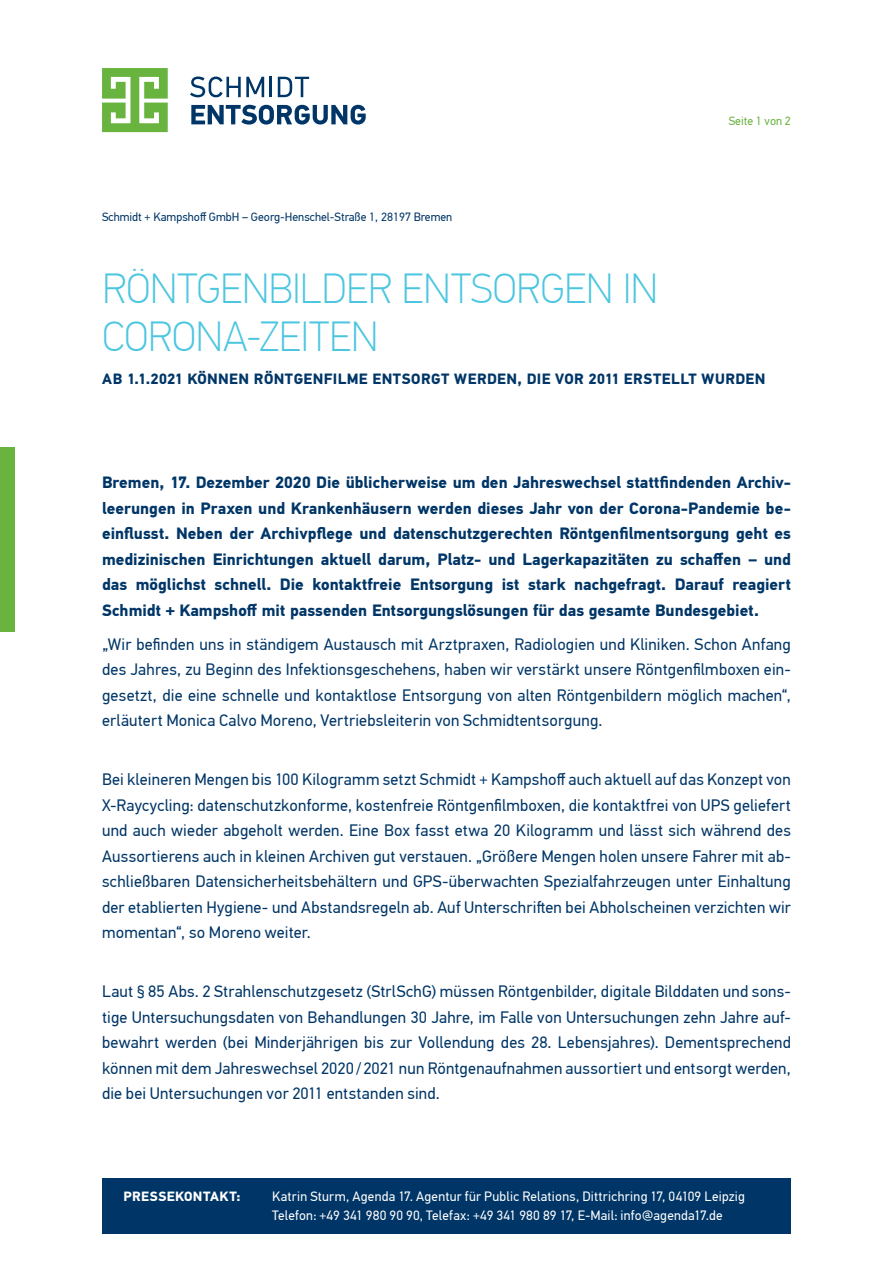
<style>
.page{position:relative;width:893px;height:1263px;background:#fff}
.page>*{position:absolute;margin:0;border:0;box-sizing:border-box;transform-origin:0 0}
.t1{font:100 42px/48px "PF Din Text Pro";letter-spacing:-.015em;color:#4cc6e0}
.t2{font:16.5px/25.5px "PF Din Text Pro";letter-spacing:.01em;color:#003667;text-align:justify}
.t3{font:700 16.5px/25.5px "PF Din Text Pro";color:#003667;text-align:justify}
.t4{font:700 15px "PF Din Text Pro";letter-spacing:.025em;color:#003667}
.t5{font:13.5px/19.6px "PF Din Text Pro";letter-spacing:.02em;color:#fff}
.t6{font:700 13.5px "PF Din Text Pro";letter-spacing:.035em;color:#fff}
.t7{font:12px "PF Din Text Pro";color:#003667}
.t8{font:12px "PF Din Text Pro";color:#69b33f}
</style>
<div class="page">
<div style="left:0;top:446px;width:15px;height:185px;background:#69b33f"></div>
<div style="left:102px;top:1178px;width:689px;height:55px;background:#003667"></div>
<svg style="left:191px;top:105px;width:175px;height:20px"></svg>
<svg style="left:190px;top:77px;width:74px;height:20px"></svg>
<hr style="left:269px;top:77px;width:3px;height:20px;background:#003667">
<svg style="left:278px;top:77px;width:31px;height:20px"></svg>
<svg style="left:102px;top:68px;width:66px;height:64px"></svg>
<p class="t7" style="left:102px;top:210px;width:352px">Schmidt + Kampshoff GmbH – Georg-Henschel-Straße 1, 28197 Bremen</p>
<p class="t8" style="left:729px;top:113px;width:64px">Seite 1 von 2</p>
<h1 class="t1" style="left:102px;top:265px;width:558px">RÖNTGENBILDER ENTSORGEN IN<br>CORONA-ZEITEN</h1>
<p class="t4" style="left:102px;top:369px;width:665px">AB 1.1.2021 KÖNNEN RÖNTGENFILME ENTSORGT WERDEN, DIE VOR 2011 ERSTELLT WURDEN</p>
<p class="t3" style="left:102px;top:470px;width:690px">Bremen, 17. Dezember 2020 Die üblicherweise um den Jahreswechsel stattfindenden Archiv&shy;leerungen in Praxen und Krankenhäusern werden dieses Jahr von der Corona-Pandemie be&shy;einflusst. Neben der Archivpflege und datenschutzgerechten Röntgenfilmentsorgung geht es medizinischen Einrichtungen aktuell darum, Platz- und Lagerkapazitäten zu schaffen – und das möglichst schnell. Die kontaktfreie Entsorgung ist stark nachgefragt. Darauf reagiert Schmidt + Kampshoff mit passenden Entsorgungslösungen für das gesamte Bundesgebiet.</p>
<p class="t2" style="left:102px;top:631px;width:690px">„Wir befinden uns in ständigem Austausch mit Arztpraxen, Radiologien und Kliniken. Schon Anfang des Jahres, zu Beginn des Infektionsgeschehens, haben wir verstärkt unsere Röntgenfilmboxen ein&shy;gesetzt, die eine schnelle und kontaktlose Entsorgung von alten Röntgenbildern möglich machen“, erläutert Monica Calvo Moreno, Vertriebsleiterin von Schmidtentsorgung.</p>
<p class="t2" style="left:102px;top:767px;width:690px">Bei kleineren Mengen bis 100 Kilogramm setzt Schmidt + Kampshoff auch aktuell auf das Konzept von X-Raycycling: datenschutzkonforme, kostenfreie Röntgenfilmboxen, die kontaktfrei von UPS geliefert und auch wieder abgeholt werden. Eine Box fasst etwa 20 Kilogramm und lässt sich während des Aussortierens auch in kleinen Archiven gut verstauen. „Größere Mengen holen unsere Fahrer mit ab&shy;schließbaren Datensicherheitsbehältern und GPS-überwachten Spezialfahrzeugen unter Einhaltung der etablierten Hygiene- und Abstandsregeln ab. Auf Unterschriften bei Abholscheinen verzichten wir momentan“, so Moreno weiter.</p>
<p class="t2" style="left:102px;top:979px;width:690px">Laut § 85 Abs. 2 Strahlenschutzgesetz (StrlSchG) müssen Röntgenbilder, digitale Bilddaten und sons&shy;tige Untersuchungsdaten von Behandlungen 30 Jahre, im Falle von Untersuchungen zehn Jahre auf&shy;bewahrt werden (bei Minderjährigen bis zur Vollendung des 28. Lebensjahres). Dementsprechend können mit dem Jahreswechsel 2020 / 2021 nun Röntgenaufnahmen aussortiert und entsorgt werden, die bei Untersuchungen vor 2011 entstanden sind.</p>
<p class="t6" style="left:123px;top:1188px;width:118px">PRESSEKONTAKT:</p>
<p class="t5" style="left:272px;top:1186px;width:474px">Katrin Sturm, Agenda 17. Agentur für Public Relations, Dittrichring 17, 04109 Leipzig<br>Telefon: +49 341 980 90 90, Telefax: +49 341 980 89 17, E-Mail: info@agenda17.de</p>
</div>
